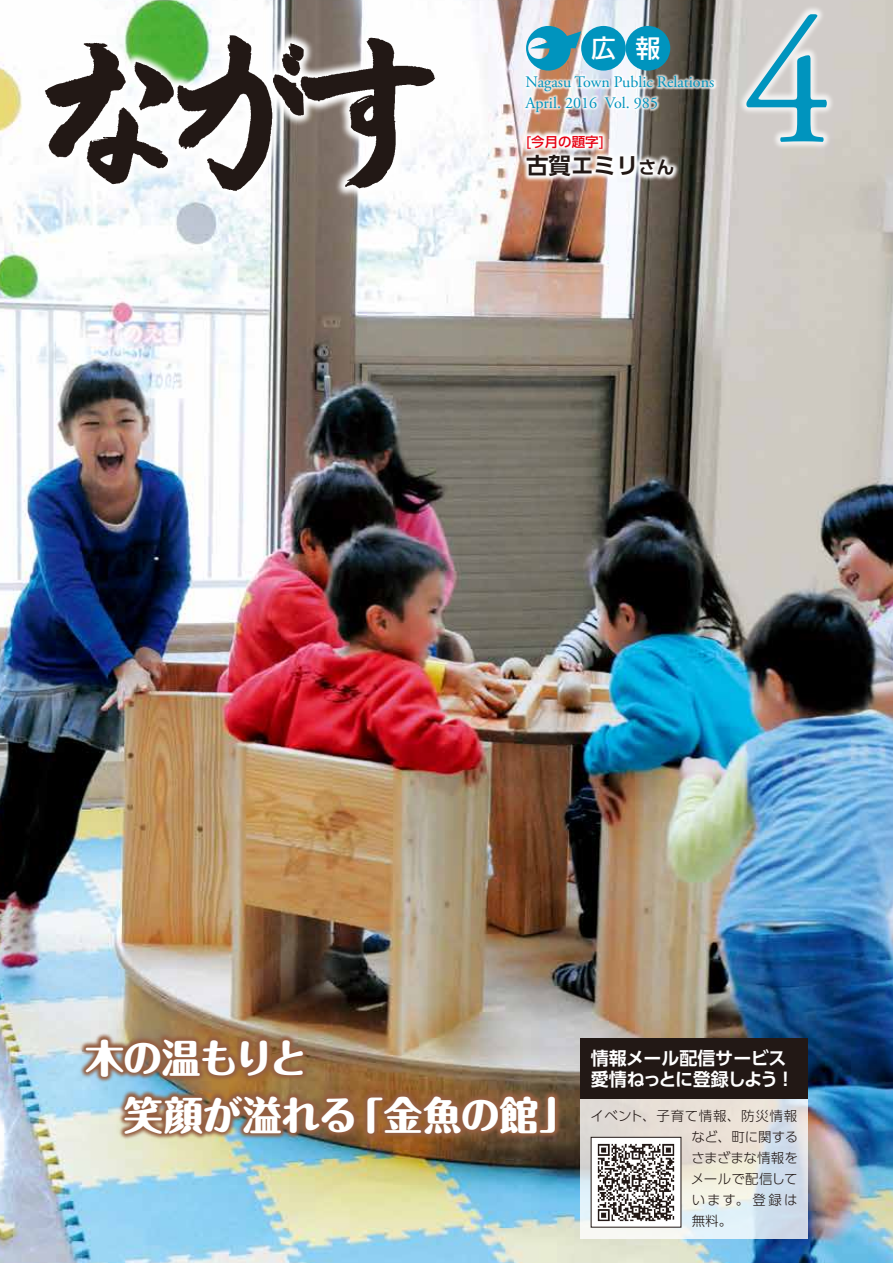
<style>
.page{position:relative;width:893px;height:1263px;background:#fff}
.page>*{position:absolute;margin:0;border:0;box-sizing:border-box;transform-origin:0 0}
.t1{font:180px "Adobe Garamond Pro";color:#0094be}
.t2{font:800 39px/57px "Maru Fo Pro";letter-spacing:-.015em;color:#fff}
.t3{font:26.25px "Rodin Pro DB";color:#fff}
.t4{font:700 22.5px "UD Shin Go Pro De";color:#221815}
.t5{font:700 18px/21px "UD Shin Go Pro De";letter-spacing:-.015em;color:#fff}
.t6{font:16.05px/20.2px "Adobe Garamond Pro";color:#0094be}
.t7{font:300 13.5px/21px "UD Shin Go Pro";letter-spacing:.015em;color:#221815;text-align:justify}
.t8{font:500 13.5px "UD Shin Go Pro";color:#e60012}
.s1{font-size:18px}
</style>
<div class="page">
<img style="left:0;top:0;width:893px;height:1263px">
<img style="left:80px;top:1032px;width:482px;height:108px">
<svg style="left:33px;top:24px;width:414px;height:178px"></svg>
<img style="left:44px;top:42px;width:130px;height:143px">
<img style="left:176px;top:35px;width:128px;height:157px">
<img style="left:299px;top:37px;width:136px;height:153px">
<svg style="left:526px;top:26px;width:55px;height:45px"></svg>
<div style="left:581px;top:26px;width:45px;height:45px;background:#0094be;border-radius:50%"></div>
<div style="left:626px;top:26px;width:44px;height:45px;background:#0094be;border-radius:50%"></div>
<div style="left:738px;top:5px;width:97px;height:145px;background:#fff;opacity:.75"></div>
<div style="left:522px;top:73px;width:195px;height:42px;background:#fff;opacity:.75"></div>
<svg style="left:521px;top:129px;width:159px;height:53px"></svg>
<div style="left:580px;top:1038px;width:228px;height:60px;background:#221815"></div>
<svg style="left:580px;top:1099px;width:228px;height:139px;background:#e0e1e0"></svg>
<img style="left:593px;top:1139px;width:86px;height:86px">
<h3 class="t3" style="left:590px;top:31px;width:72px">広 報</h3>
<p class="t6" style="left:526px;top:73px;width:190px">Nagasu Town Public Relations<br>April. 2016 Vol. 985</p>
<p class="t8" style="left:526px;top:131px;width:79px">[今月の題字]</p>
<h3 class="t4" style="left:526px;top:147px;width:150px">古賀エミリ<span class="s1">さん</span></h3>
<h1 class="t1" style="left:743px;top:-24px;width:91px">4</h1>
<h2 class="t2" style="left:85px;top:1025px;width:494px">木の温もりと<br>　笑顔が溢れる「金魚の館」</h2>
<h3 class="t5" style="left:591px;top:1047px;width:205px">情報メール配信サービス愛情ねっとに登録しよう！</h3>
<p class="t7" style="left:691px;top:1105px;width:109px;text-indent:-100px">イベント、子育て情報、防災情報など、町に関するさまざまな情報をメールで配信しています。登録は無料。</p>
</div>
